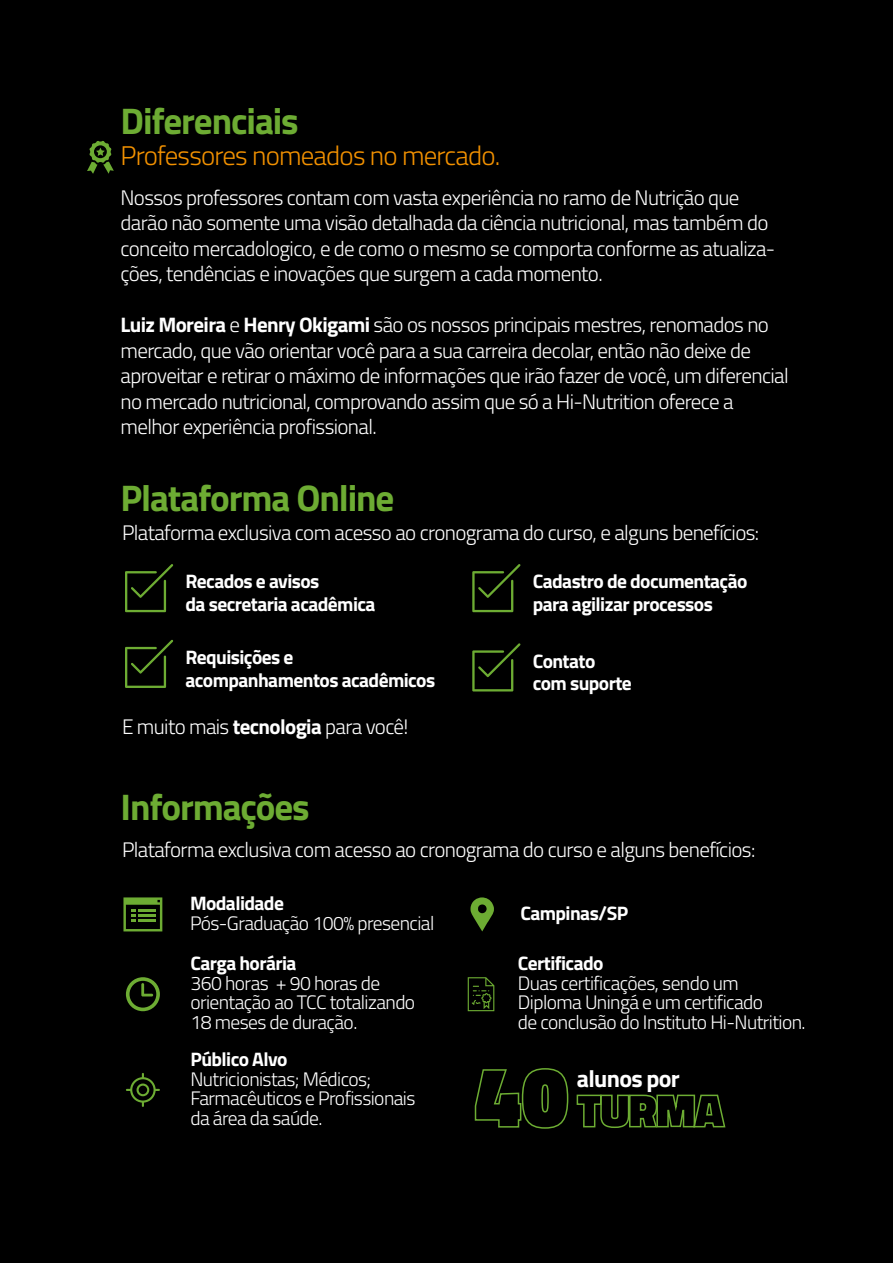
<style>
.page{position:relative;width:893px;height:1263px;background:#000}
.page>*{position:absolute;margin:0;border:0;box-sizing:border-box;transform-origin:0 0}
.t1{font:700 37.05px "Titillium";letter-spacing:-.03em;color:#6dac33}
.t2{font:300 27px "Titillium";letter-spacing:-.03em;color:#f29100}
.t3{font:700 24px "Titillium";letter-spacing:-.03em;color:#fff}
.t4{font:300 21px/25.5px "Titillium";letter-spacing:-.03em;color:#fff}
.t5{font:300 19.5px/19.5px "Titillium";letter-spacing:-.03em;color:#fff}
.t6{font:700 19.5px/22.5px "Titillium";letter-spacing:-.03em;color:#fff}
.s1{font-weight:700}
</style>
<div class="page">
<svg style="left:474px;top:1068px;width:95px;height:61px"></svg>
<svg style="left:576px;top:1094px;width:150px;height:34px"></svg>
<svg style="left:87px;top:141px;width:27px;height:33px"></svg>
<svg style="left:125px;top:564px;width:48px;height:48px"></svg>
<svg style="left:125px;top:640px;width:48px;height:48px"></svg>
<svg style="left:472px;top:564px;width:49px;height:48px"></svg>
<svg style="left:472px;top:643px;width:49px;height:48px"></svg>
<svg style="left:123px;top:897px;width:39px;height:34px"></svg>
<hr style="left:138px;top:919px;width:17px;height:3px;background:#6dac33">
<svg style="left:470px;top:897px;width:24px;height:34px"></svg>
<svg style="left:126px;top:977px;width:34px;height:34px"></svg>
<svg style="left:126px;top:1073px;width:34px;height:34px"></svg>
<svg style="left:468px;top:977px;width:26px;height:34px"></svg>
<h1 class="t1" style="left:121px;top:92px;width:180px">Diferenciais</h1>
<p class="t2" style="left:121px;top:136px;width:381px">Professores nomeados no mercado.</p>
<p class="t4" style="left:121px;top:183px;width:656px">Nossos professores contam com vasta experiência no ramo de Nutrição que darão não somente uma visão detalhada da ciência nutricional, mas também do conceito mercadologico, e de como o mesmo se comporta conforme as atualiza&shy;ções, tendências e inovações que surgem a cada momento.</p>
<p class="t4" style="left:121px;top:311px;width:670px"><span class="s1">Luiz Moreira</span> e <span class="s1">Henry Okigami</span> são os nossos principais mestres, renomados no mercado, que vão orientar você para a sua carreira decolar, então não deixe de aproveitar e retirar o máximo de informações que irão fazer de você, um diferencial no mercado nutricional, comprovando assim que só a Hi-Nutrition oferece a melhor experiência profissional.</p>
<h1 class="t1" style="left:121px;top:469px;width:275px">Plataforma Online</h1>
<p class="t4" style="left:122px;top:519px;width:639px">Plataforma exclusiva com acesso ao cronograma do curso, e alguns benefícios:</p>
<p class="t6" style="left:186px;top:569px;width:192px">Recados e avisos<br>da secretaria acadêmica</p>
<p class="t6" style="left:186px;top:645px;width:251px">Requisições e acompanhamentos acadêmicos</p>
<p class="t4" style="left:122px;top:712px;width:288px">E muito mais <span class="s1">tecnologia</span> para você!</p>
<h1 class="t1" style="left:121px;top:778px;width:191px">Informações</h1>
<p class="t6" style="left:533px;top:569px;width:216px">Cadastro de documentação para agilizar processos</p>
<p class="t6" style="left:533px;top:649px;width:101px">Contato com suporte</p>
<p class="t4" style="left:122px;top:835px;width:635px">Plataforma exclusiva com acesso ao cronograma do curso e alguns benefícios:</p>
<p class="t6" style="left:190px;top:891px;width:96px">Modalidade</p>
<p class="t5" style="left:190px;top:912px;width:246px">Pós-Graduação 100% presencial</p>
<p class="t6" style="left:190px;top:951px;width:108px">Carga horária</p>
<p class="t5" style="left:190px;top:972px;width:226px">360 horas + 90 horas de orientação ao TCC totalizando<br>18 meses de duração.</p>
<p class="t6" style="left:190px;top:1047px;width:98px">Público Alvo</p>
<p class="t5" style="left:190px;top:1068px;width:227px">Nutricionistas; Médicos;<br>Farmacêuticos e Profissionais da área da saúde.</p>
<p class="t6" style="left:520px;top:900px;width:109px">Campinas/SP</p>
<p class="t6" style="left:518px;top:951px;width:87px">Certificado</p>
<p class="t5" style="left:518px;top:972px;width:289px">Duas certificações, sendo um<br>Diploma Uningá e um certificado<br>de conclusão do Instituto Hi-Nutrition.</p>
<p class="t3" style="left:577px;top:1060px;width:104px">alunos por</p>
</div>
